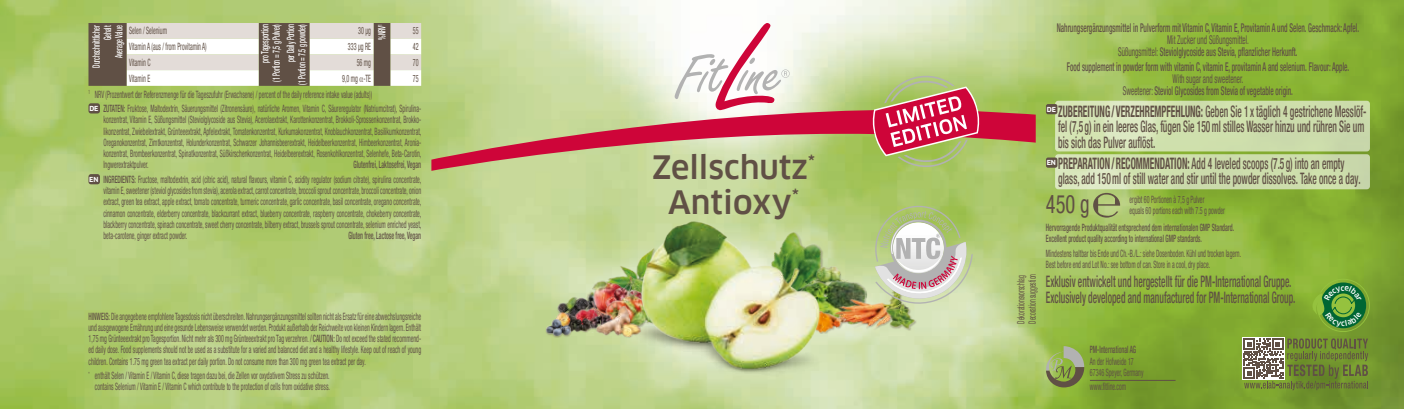
<style>
.page{position:relative;width:1404px;height:409px;background:#fff}
.page>*{position:absolute;margin:0;border:0;box-sizing:border-box;transform-origin:0 0}
.t1{font:500 31.5px/34.5px "Clan Pro";color:#605045;text-align:center}
.t2{font:condensed 25.5px "Helvetica Neue LT Pro";color:#605045;scale:.8 1}
.t3{font:500 condensed 15.75px/15.8px "Helvetica Neue LT Pro";color:#605045;scale:.6 1}
.t4{font:500 condensed 12px/12px "Helvetica Neue LT Pro";color:#605045;text-align:center;scale:.6 1}
.t5{font:condensed 10.05px/11.2px "Helvetica Neue LT Pro";color:#605045;scale:.6 1}
.t6{font:500 condensed 10.05px/11.2px "Helvetica Neue LT Pro";color:#605045;scale:.6 1}
.t7{font:500 condensed 10.05px/11.2px "Helvetica Neue LT Pro";color:#fff;text-align:right;scale:.6 1}
.t8{font:700 6.75px "Clan Pro";color:#fff}
.s1{font-family:"Clan Pro";font-weight:700;font-stretch:normal;font-size:6.75px;color:#fff}
.s2{font-weight:500}
.s3{font-weight:400}
.s4{font-weight:700}
</style>
<div class="page">
<img style="left:0;top:0;width:1403px;height:408px">
<img style="left:827px;top:219px;width:17px;height:121px">
<img style="left:605px;top:248px;width:27px;height:27px">
<div style="left:807px;top:266px;width:43px;height:32px;background:#c8d99b"></div>
<img style="left:827px;top:266px;width:18px;height:11px">
<img style="left:589px;top:280px;width:16px;height:19px">
<img style="left:550px;top:288px;width:41px;height:30px">
<img style="left:605px;top:275px;width:27px;height:13px">
<img style="left:574px;top:308px;width:10px;height:4px">
<img style="left:600px;top:288px;width:32px;height:17px">
<img style="left:584px;top:299px;width:31px;height:33px">
<div style="left:560px;top:313px;width:33px;height:20px;background:#605045;opacity:.4"></div>
<img style="left:572px;top:312px;width:20px;height:19px">
<div style="left:595px;top:305px;width:46px;height:33px;background:#605045;opacity:.4"></div>
<img style="left:596px;top:305px;width:36px;height:31px">
<div style="left:555px;top:312px;width:17px;height:17px;background:#605045;opacity:.4"></div>
<img style="left:555px;top:312px;width:16px;height:6px">
<div style="left:545px;top:318px;width:27px;height:19px;background:#605045;opacity:.4"></div>
<img style="left:546px;top:319px;width:24px;height:17px">
<img style="left:827px;top:277px;width:39px;height:33px">
<img style="left:829px;top:280px;width:57px;height:50px">
<div style="left:886px;top:303px;width:30px;height:27px;background:#605045;opacity:.4"></div>
<img style="left:885px;top:303px;width:30px;height:26px">
<div style="left:788px;top:310px;width:59px;height:24px;background:#605045;opacity:.4"></div>
<img style="left:827px;top:310px;width:19px;height:23px">
<svg style="left:874px;top:205px;width:98px;height:98px;background:#c1c79f"></svg>
<img style="left:891px;top:220px;width:52px;height:34px">
<svg style="left:431px;top:109px;width:604px;height:61px;background:#c69777"></svg>
<svg style="left:674px;top:23px;width:115px;height:87px"></svg>
<svg style="left:1045px;top:345px;width:39px;height:42px;background:#90a15c"></svg>
<img style="left:632px;top:213px;width:195px;height:172px">
<div style="left:1242px;top:337px;width:42px;height:42px;background:#fff"></div>
<svg style="left:1243px;top:338px;width:124px;height:52px;background:#7a874c"></svg>
<div style="left:88px;top:103px;width:12px;height:10px;background:#605045;border-radius:3px"></div>
<div style="left:88px;top:174px;width:12px;height:10px;background:#605045;border-radius:3px"></div>
<hr style="left:1089px;top:379px;width:86px;height:1px;background:#605045">
<svg style="left:1054px;top:101px;width:315px;height:50px;background:#d0dfb0"></svg>
<div style="left:1045px;top:104px;width:12px;height:10px;background:#605045;border-radius:2px"></div>
<svg style="left:1054px;top:154px;width:315px;height:35px;background:#cfdeae"></svg>
<div style="left:1045px;top:157px;width:12px;height:10px;background:#605045;border-radius:2px"></div>
<svg style="left:1092px;top:193px;width:27px;height:24px"></svg>
<svg style="left:872px;top:73px;width:107px;height:96px;background:#c2896e"></svg>
<svg style="left:88px;top:23px;width:333px;height:63px"></svg>
<svg style="left:1311px;top:278px;width:58px;height:53px;background:#529334"></svg>
<p class="t7" style="left:91px;top:68px;width:72px;rotate:-90deg">Durchschnittlicher<br>Gehalt<br>Average Value</p>
<p class="t5" style="left:129px;top:25px;width:64px">Selen / Selenium</p>
<p class="t7" style="left:259px;top:82px;width:98px;rotate:-90deg">pro Tagesportion<br>(1 Portion = 7,5 g Pulver)</p>
<p class="t7" style="left:285px;top:85px;width:103px;rotate:-90deg">per Daily Portion<br>(1 Portion = 7.5 g powder)</p>
<p class="t5" style="left:358px;top:25px;width:23px">30 μg</p>
<p class="t7" style="left:376px;top:40px;width:28px;rotate:-90deg">%NRV<sup>1</sup></p>
<p class="t5" style="left:413px;top:25px;width:11px">55</p>
<p class="t5" style="left:129px;top:41px;width:131px">Vitamin A (aus / from Provitamin A)</p>
<p class="t5" style="left:348px;top:41px;width:40px">333 μg RE</p>
<p class="t5" style="left:413px;top:41px;width:11px">42</p>
<p class="t5" style="left:129px;top:56px;width:37px">Vitamin C</p>
<p class="t5" style="left:356px;top:56px;width:25px">56 mg</p>
<p class="t5" style="left:413px;top:56px;width:11px">70</p>
<p class="t5" style="left:129px;top:72px;width:36px">Vitamin E</p>
<p class="t5" style="left:342px;top:72px;width:49px">9,0 mg -TE</p>
<p class="t5" style="left:413px;top:72px;width:11px">75</p>
<p class="t5" style="left:88px;top:86px;width:556px;line-height:14.4px"><sup>1</sup> NRV (Prozentwert der Referenzmenge für die Tageszufuhr (Erwachsene) / percent of the daily reference intake value (adults))<br><span class="s1">DE</span> <span class="s2">ZUTATEN:</span> Fruktose, Maltodextrin, Säuerungsmittel (Zitronensäure), natürliche Aromen, Vitamin C, Säureregulator (Natriumcitrat), Spirulina-</p>
<p class="t5" style="left:103px;top:114px;width:531px;text-align:justify">konzentrat, Vitamin E, Süßungsmittel (Steviolglycoside aus Stevia), Acerolaextrakt, Karottenkonzentrat, Brokkoli-Sprossenkonzentrat, Brokko&shy;likonzentrat, Zwiebelextrakt, Grünteeextrakt, Apfelextrakt, Tomatenkonzentrat, Kurkumakonzentrat, Knoblauchkonzentrat, Basilikumkonzentrat, Oreganokonzentrat, Zimtkonzentrat, Holunderkonzentrat, Schwarzer Johannisbeerextrakt, Heidelbeerkonzentrat, Himbeerkonzentrat, Aronia&shy;konzentrat, Brombeerkonzentrat, Spinatkonzentrat, Süßkirschenkonzentrat, Heidelbeerextrakt, Rosenkohlkonzentrat, Selenhefe, Beta-Carotin, Ingwerextraktpulver.</p>
<p class="t5" style="left:89px;top:157px;width:555px;line-height:14.4px;text-align:right"><span class="s2">Glutenfrei, Laktosefrei, Vegan<br></span><span class="s1">EN</span> <span class="s2">INGREDIENTS:</span> Fructose, maltodextrin, acid (citric acid), natural flavours, vitamin C, acidity regulator (sodium citrate), spirulina concentrate,</p>
<p class="t5" style="left:103px;top:184px;width:531px;text-align:justify">vitamin E, sweetener (steviol glycosides from stevia), acerola extract, carrot concentrate, broccoli sprout concentrate, broccoli concentrate, onion extract, green tea extract, apple extract, tomato concentrate, turmeric concentrate, garlic concentrate, basil concentrate, oregano concentrate, cinnamon concentrate, elderberry concentrate, blackcurrant extract, blueberry concentrate, raspberry concentrate, chokeberry concentrate, blackberry concentrate, spinach concentrate, sweet cherry concentrate, bilberry extract, brussels sprout concentrate, selenium enriched yeast, beta-carotene, ginger extract powder.</p>
<p class="t6" style="left:348px;top:229px;width:123px">Gluten free, Lactose free, Vegan</p>
<p class="t5" style="left:88px;top:310px;width:556px;text-align:justify"><span class="s2">HINWEIS:</span> Die angegebene empfohlene Tagesdosis nicht überschreiten. Nahrungsergänzungsmittel sollten nicht als Ersatz für eine abwechslungsreiche und ausgewogene Ernährung und eine gesunde Lebensweise verwendet werden. Produkt außerhalb der Reichweite von kleinen Kindern lagern. Enthält 1,75 mg Grünteeextrakt pro Tagesportion. Nicht mehr als 300 mg Grünteeextrakt pro Tag verzehren. / <span class="s2">CAUTION:</span> Do not exceed the stated recommend&shy;ed daily dose. Food supplements should not be used as a substitute for a varied and balanced diet and a healthy lifestyle. Keep out of reach of young children. Contains 1.75 mg green tea extract per daily portion. Do not consume more than 300 mg green tea extract per day.</p>
<p class="t5" style="left:88px;top:369px;width:404px;text-align:right"><sup>*</sup> enthält Selen / Vitamin E / Vitamin C, diese tragen dazu bei, die Zellen vor oxydativem Stress zu schützen. contains Selenium / Vitamin E / Vitamin C which contribute to the protection of cells from oxidative stress.</p>
<h1 class="t1" style="left:652px;top:150px;width:164px">Zellschutz<sup>*<br></sup>Antioxy<sup>*</sup></h1>
<p class="t5" style="left:1015px;top:323px;width:84px;rotate:-90deg">Dekorationsvorschlag<br>Decoration suggestion</p>
<p class="t4" style="left:1056px;top:21px;width:505px">Nahrungsergänzungsmittel in Pulverform mit Vitamin C, Vitamin E, Provitamin A und Selen. Geschmack: Apfel.</p>
<p class="t4" style="left:1118px;top:33px;width:300px"><span class="s3">Mit Zucker und Süßungsmittel.<br>Süßungsmittel:</span> Steviolglycoside aus Stevia, pflanzlicher Herkunft.</p>
<p class="t4" style="left:1066px;top:60px;width:472px">Food supplement in powder form with vitamin C, vitamin E, provitamin A and selenium. Flavour: Apple.</p>
<p class="t4" style="left:1122px;top:72px;width:285px"><span class="s3">With sugar and sweetener.<br>Sweetener:</span> Steviol Glycosides from Stevia of vegetable origin.</p>
<h3 class="t3" style="left:1058px;top:103px;width:515px"><span class="s4">ZUBEREITUNG/VERZEHREMPFEHLUNG:</span> Geben Sie 1 x täglich 4 gestrichene Messlöf&shy;fel (7,5g) in ein leeres Glas, fügen Sie 150ml stilles Wasser hinzu und rühren Sie um bis sich das Pulver auflöst.</h3>
<p class="t8" style="left:1046px;top:105px;width:11px">DE</p>
<h3 class="t3" style="left:1058px;top:155px;width:505px"><span class="s4">PREPARATION/RECOMMENDATION:</span> Add 4 leveled scoops (7.5g) into an empty glass, add 150ml of still water and stir until the powder dissolves. Take once a day.</h3>
<p class="t8" style="left:1046px;top:159px;width:11px">EN</p>
<h2 class="t2" style="left:1045px;top:189px;width:56px">450 g</h2>
<p class="t5" style="left:1129px;top:194px;width:161px">ergibt 60 Portionen à 7,5 g Pulver<br>equals 60 portions each with 7.5 g powder</p>
<p class="t6" style="left:1045px;top:221px;width:315px">Hervorragende Produktqualität entsprechend dem internationalen GMP Standard.<br>Excellent product quality according to international GMP standards.</p>
<p class="t5" style="left:1045px;top:247px;width:327px">Mindestens haltbar bis Ende und Ch.-B./L.: siehe Dosenboden. Kühl und trocken lagern.<br>Best before end and Lot No.: see bottom of can. Store in a cool, dry place.</p>
<h3 class="t3" style="left:1045px;top:273px;width:417px">Exklusiv entwickelt und hergestellt für die PM-International Gruppe.<br>Exclusively developed and manufactured for PM-International Group.</h3>
<p class="t6" style="left:1089px;top:343px;width:79px">PM-International AG</p>
<p class="t5" style="left:1089px;top:355px;width:91px">An der Hofweide 17<br>67346 Speyer, Germany</p>
<p class="t5" style="left:1089px;top:380px;width:62px">www.fitline.com</p>
</div>
